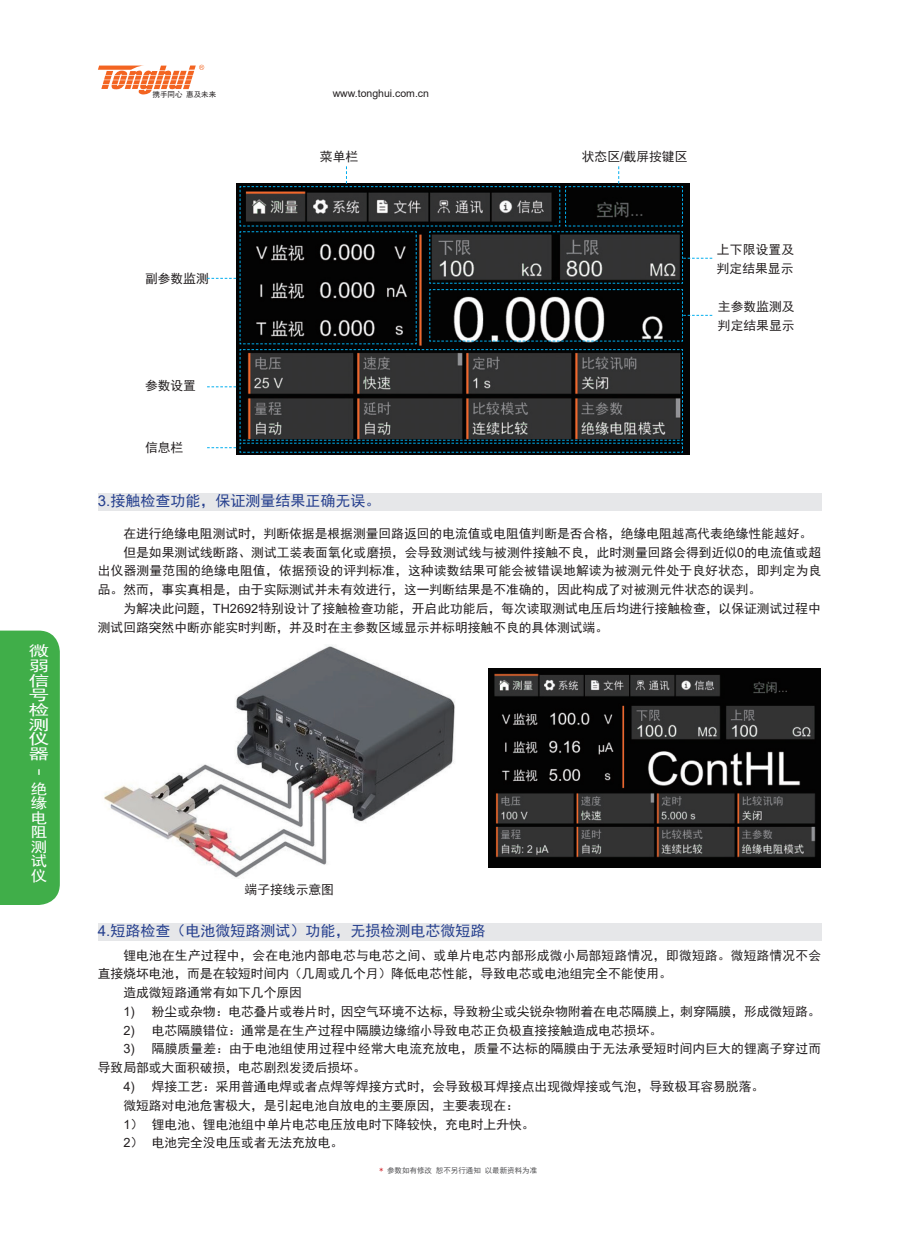
<style>
.page{position:relative;width:919px;height:1238px;background:#fff}
.page>*{position:absolute;margin:0;border:0;box-sizing:border-box;transform-origin:0 0}
.t1{font:21px "Sim Hei";color:#fff;scale:.6 1}
.t2{font:15px "Sim Hei";color:#253f8e}
.t3{font:14.7px/14.7px "Sim Hei";color:#fff;text-align:justify;scale:1.43 1}
.t4{font:14.55px/14.5px "Sim Hei";color:#fff;text-align:justify;scale:1.14 1}
.t5{font:12.75px/18.8px "Sim Hei";color:#231f20}
.t6{font:10.5px "Arial";color:#231f20}
.t7{font:7.5px "Sim Hei";color:#535355}
.t8{font:7.5px "Sim Hei";color:#231f20}
.s1{font-family:"Arial"}
.s2{color:#d1232a}
</style>
<div class="page">
<img style="left:104px;top:645px;width:351px;height:233px">
<div style="left:0;top:630px;width:60px;height:274px;background:#40ae49"></div>
<svg style="left:98px;top:65px;width:106px;height:29px"></svg>
<div style="left:98px;top:923px;width:723px;height:17px;background:#e6e7e9"></div>
<div style="left:98px;top:493px;width:723px;height:17px;background:#e6e7e9"></div>
<svg style="left:207px;top:166px;width:505px;height:287px"></svg>
<img style="left:488px;top:669px;width:332px;height:198px">
<p class="t3" style="left:29px;top:643px;width:16px">微弱信号检测仪器</p>
<h1 class="t1" style="left:50px;top:768px;width:12px;rotate:90deg">-</h1>
<p class="t4" style="left:31px;top:781px;width:15px">绝缘电阻测试仪</p>
<p class="t8" style="left:152px;top:91px;width:65px">携手同心 惠及未来</p>
<p class="t6" style="left:332px;top:86px;width:98px">www.tonghui.com.cn</p>
<p class="t5" style="left:145px;top:269px;width:65px">副参数监测</p>
<p class="t5" style="left:145px;top:376px;width:52px">参数设置</p>
<p class="t5" style="left:145px;top:437px;width:40px">信息栏</p>
<p class="t5" style="left:320px;top:147px;width:40px">菜单栏</p>
<p class="t5" style="left:581px;top:147px;width:107px">状态区<span class="s1">/</span>截屏按键区</p>
<p class="t5" style="left:716px;top:240px;width:79px">上下限设置及判定结果显示</p>
<p class="t5" style="left:718px;top:297px;width:78px">主参数监测及</p>
<p class="t5" style="left:718px;top:316px;width:78px">判定结果显示</p>
<p class="t2" style="left:98px;top:493px;width:284px"><span class="s1">3.</span>接触检查功能，保证测量结果正确无误。</p>
<p class="t5" style="left:123px;top:524px;width:690px">在进行绝缘电阻测试时，判断依据是根据测量回路返回的电流值或电阻值判断是否合格，绝缘电阻越高代表绝缘性能越好。</p>
<p class="t5" style="left:98px;top:543px;width:725px;text-align:justify;text-indent:26px">但是如果测试线断路、测试工装表面氧化或磨损，会导致测试线与被测件接触不良，此时测量回路会得到近似<span class="s1">0</span>的电流值或超出仪器测量范围的绝缘电阻值，依据预设的评判标准，这种读数结果可能会被错误地解读为被测元件处于良好状态，即判定为良品。然而，事实真相是，由于实际测试并未有效进行，这一判断结果是不准确的，因此构成了对被测元件状态的误判。</p>
<p class="t5" style="left:98px;top:599px;width:724px;text-indent:26px">为解决此问题，<span class="s1">TH2692</span>特别设计了接触检查功能，开启此功能后，每次读取测试电压后均进行接触检查，以保证测试过程中测试回路突然中断亦能实时判断，并及时在主参数区域显示并标明接触不良的具体测试端。</p>
<p class="t5" style="left:245px;top:879px;width:91px">端子接线示意图</p>
<p class="t2" style="left:98px;top:923px;width:389px"><span class="s1">4.</span>短路检查（电池微短路测试）功能，无损检测电芯微短路</p>
<p class="t5" style="left:98px;top:945px;width:724px;text-indent:26px">锂电池在生产过程中，会在电池内部电芯与电芯之间、或单片电芯内部形成微小局部短路情况，即微短路。微短路情况不会直接烧坏电池，而是在较短时间内（几周或几个月）降低电芯性能，导致电芯或电池组完全不能使用。</p>
<p class="t5" style="left:123px;top:983px;width:180px">造成微短路通常有如下几个原因</p>
<p class="t5" style="left:123px;top:1002px;width:698px"><span class="s1">1)</span> 粉尘或杂物：电芯叠片或卷片时，因空气环境不达标，导致粉尘或尖锐杂物附着在电芯隔膜上，刺穿隔膜，形成微短路。</p>
<p class="t5" style="left:123px;top:1020px;width:540px"><span class="s1">2)</span> 电芯隔膜错位：通常是在生产过程中隔膜边缘缩小导致电芯正负极直接接触造成电芯损坏。</p>
<p class="t5" style="left:98px;top:1039px;width:724px;text-indent:26px"><span class="s1">3)</span> 隔膜质量差：由于电池组使用过程中经常大电流充放电，质量不达标的隔膜由于无法承受短时间内巨大的锂离子穿过而导致局部或大面积破损，电芯剧烈发烫后损坏。</p>
<p class="t5" style="left:123px;top:1077px;width:642px"><span class="s1">4)</span> 焊接工艺：采用普通电焊或者点焊等焊接方式时，会导致极耳焊接点出现微焊接或气泡，导致极耳容易脱落。</p>
<p class="t5" style="left:123px;top:1095px;width:397px">微短路对电池危害极大，是引起电池自放电的主要原因，主要表现在：</p>
<p class="t5" style="left:123px;top:1114px;width:412px"><span class="s1">1</span>） 锂电池、锂电池组中单片电芯电压放电时下降较快，充电时上升快。</p>
<p class="t5" style="left:123px;top:1133px;width:221px"><span class="s1">2</span>） 电池完全没电压或者无法充放电。</p>
<p class="t7" style="left:379px;top:1166px;width:159px"><span class="s2">*</span> 参数如有修改 恕不另行通知 以最新资料为准</p>
</div>
